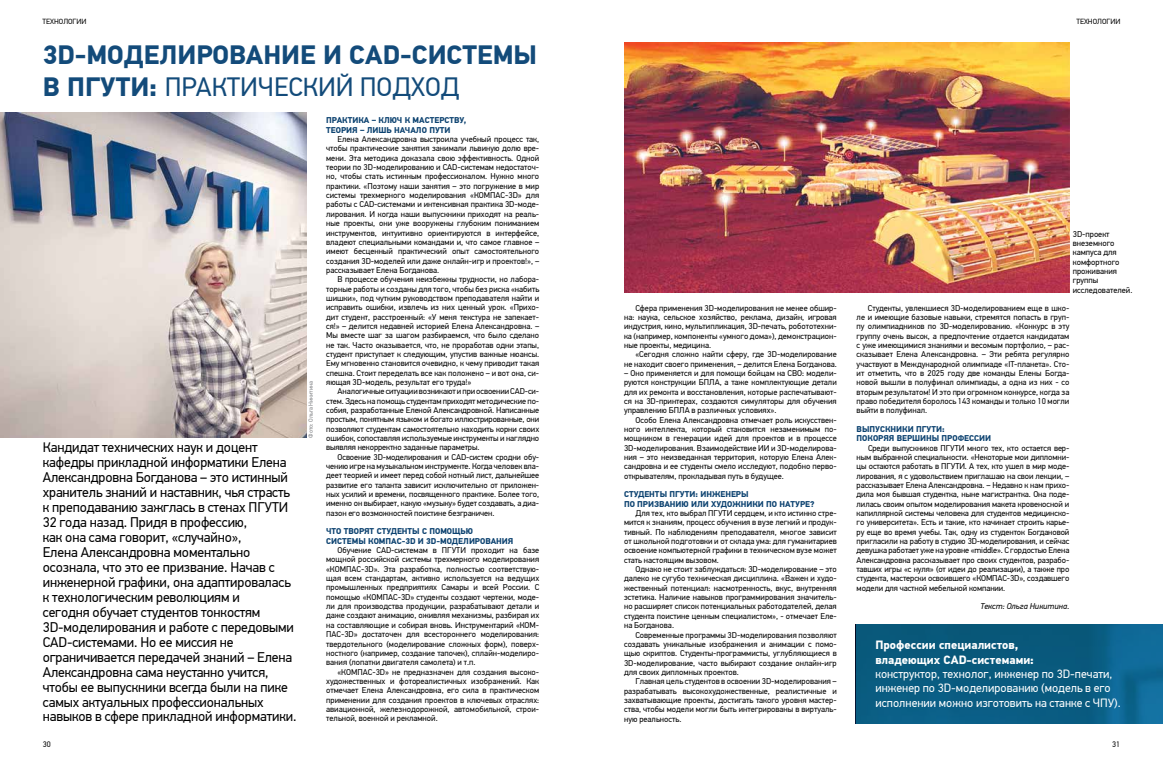
<style>
.page{position:relative;width:1163px;height:766px;background:#fff}
.page>*{position:absolute;margin:0;border:0;box-sizing:border-box;transform-origin:0 0}
.t1{font:700 26.5px/31.8px "PF Din Text Pro";color:#134b7a}
.t2{font:14px/14.9px "PF Din Text Pro";letter-spacing:-.01em;color:#000}
.t3{font:12px/14.4px "PF Din Text Pro";color:#fff}
.t4{font:700 12px/14.4px "PF Din Text Pro";color:#fff}
.t5{font:8.4px/9.3px "PF Din Text Pro";color:#000;text-align:justify}
.t6{font:700 8.4px/9.3px "PF Din Text Pro";color:#0c4270}
.t7{font:italic 8.4px "PF Din Text Pro";color:#000}
.t8{font:8px "PF Din Text Pro";color:#000}
.t9{font:7.5px "PF Din Text Pro";color:#000}
.t10{font:6px "PF Din Text Pro";color:#808285}
.s1{font-weight:400}
</style>
<div class="page">
<img style="left:0;top:112px;width:306px;height:325px">
<svg style="left:855px;top:624px;width:307px;height:99px;background:#0a5d82"></svg>
<img style="left:624px;top:43px;width:445px;height:250px">
<p class="t9" style="left:43px;top:17px;width:46px">ТЕХНОЛОГИИ</p>
<p class="t9" style="left:1076px;top:17px;width:46px">ТЕХНОЛОГИИ</p>
<h1 class="t1" style="left:43px;top:40px;width:495px">3D-МОДЕЛИРОВАНИЕ И CAD-СИСТЕМЫ<br>В ПГУТИ: <span class="s1">ПРАКТИЧЕСКИЙ ПОДХОД</span></h1>
<p class="t2" style="left:43px;top:440px;width:255px">Кандидат технических наук и доцент кафедры прикладной информатики Елена Александровна Богданова – это истинный хранитель знаний и наставник, чья страсть к преподаванию зажглась в стенах ПГУТИ 32 года назад. Придя в профессию,<br>как она сама говорит, «случайно»,<br>Елена Александровна моментально осознала, что это ее призвание. Начав с инженерной графики, она адаптировалась к технологическим революциям и<br>сегодня обучает студентов тонкостям 3D-моделирования и работе с передовыми CAD-системами. Но ее миссия не ограничивается передачей знаний – Елена Александровна сама неустанно учится, чтобы ее выпускники всегда были на пике самых актуальных профессиональных навыков в сфере прикладной информатики.</p>
<p class="t10" style="left:307px;top:437px;width:58px;rotate:-90deg">Фото: Ольга Никитина</p>
<p class="t6" style="left:326px;top:116px;width:142px">ПРАКТИКА – КЛЮЧ К МАСТЕРСТВУ,<br>ТЕОРИЯ – ЛИШЬ НАЧАЛО ПУТИ</p>
<p class="t5" style="left:326px;top:135px;width:214px;text-indent:11px">Елена Александровна выстроила учебный процесс так, чтобы практические занятия занимали львиную долю вре&shy;мени. Эта методика доказала свою эффективность. Одной теории по 3D-моделированию и CAD-системам недостаточ&shy;но, чтобы стать истинным профессионалом. Нужно много практики. «Поэтому наши занятия – это погружение в мир системы трехмерного моделирования «КОМПАС-3D» для работы с CAD-системами и интенсивная практика 3D-моде&shy;лирования. И когда наши выпускники приходят на реаль&shy;ные проекты, они уже вооружены глубоким пониманием инструментов, интуитивно ориентируются в интерфейсе, владеют специальными командами и, что самое главное – имеют бесценный практический опыт самостоятельного создания 3D-моделей или даже онлайн-игр и проектов!», – рассказывает Елена Богданова.</p>
<p class="t5" style="left:326px;top:275px;width:214px;text-indent:11px">В процессе обучения неизбежны трудности, но лабора&shy;торные работы и созданы для того, чтобы без риска «набить шишки», под чутким руководством преподавателя найти и исправить ошибки, извлечь из них ценный урок. «Прихо&shy;дит студент, расстроенный: «У меня текстура не запекает&shy;ся!» – делится недавней историей Елена Александровна. – Мы вместе шаг за шагом разбираемся, что было сделано не так. Часто оказывается, что, не проработав одни этапы, студент приступает к следующим, упустив важные нюансы.<br>Ему мгновенно становится очевидно, к чему приводит такая спешка. Стоит переделать все как положено – и вот она, си&shy;яющая 3D-модель, результат его труда!»</p>
<p class="t5" style="left:326px;top:387px;width:214px;text-indent:11px">Аналогичные ситуации возникают и при освоении CAD-си&shy;стем. Здесь на помощь студентам приходят методические по&shy;собия, разработанные Еленой Александровной. Написанные простым, понятным языком и богато иллюстрированные, они позволяют студентам самостоятельно находить корни своих ошибок, сопоставляя используемые инструменты и наглядно выявляя некорректно заданные параметры.</p>
<p class="t5" style="left:326px;top:452px;width:214px;text-indent:11px">Освоение 3D-моделирования и CAD-систем сродни обу&shy;чению игре на музыкальном инструменте. Когда человек вла&shy;деет теорией и имеет перед собой нотный лист, дальнейшее развитие его таланта зависит исключительно от приложен&shy;ных усилий и времени, посвященного практике. Более того, именно он выбирает, какую «музыку» будет создавать, а диа&shy;пазон его возможностей поистине безграничен.</p>
<p class="t6" style="left:326px;top:527px;width:189px">ЧТО ТВОРЯТ СТУДЕНТЫ С ПОМОЩЬЮ<br>СИСТЕМЫ КОМПАС-3D И 3D-МОДЕЛИРОВАНИЯ</p>
<p class="t5" style="left:326px;top:545px;width:214px;text-indent:11px">Обучение CAD-системам в ПГУТИ проходит на базе мощной российской системы трехмерного моделирования «КОМПАС-3D». Эта разработка, полностью соответствую&shy;щая всем стандартам, активно используется на ведущих промышленных предприятиях Самары и всей России. С помощью «КОМПАС-3D» студенты создают чертежи, моде&shy;ли для производства продукции, разрабатывают детали и даже создают анимацию, оживляя механизмы, разбирая их на составляющие и собирая вновь. Инструментарий «КОМ-ПАС-3D» достаточен для всестороннего моделирования: твердотельного (моделирование сложных форм), поверх&shy;ностного (например, создание тапочек), сплайн-моделиро&shy;вания (лопатки двигателя самолета) и т.п.</p>
<p class="t5" style="left:326px;top:667px;width:214px;text-indent:11px">«КОМПАС-3D» не предназначен для создания высоко&shy;художественных и фотореалистичных изображений. Как отмечает Елена Александровна, его сила в практическом применении для создания проектов в ключевых отраслях: авиационной, железнодорожной, автомобильной, строи&shy;тельной, военной и рекламной.</p>
<p class="t5" style="left:624px;top:303px;width:214px;text-indent:11px">Сфера применения 3D-моделирования не менее обшир&shy;на: наука, сельское хозяйство, реклама, дизайн, игровая индустрия, кино, мультипликация, 3D-печать, робототехни&shy;ка (например, компоненты «умного дома»), демонстрацион&shy;ные проекты, медицина.</p>
<p class="t5" style="left:624px;top:350px;width:214px;text-align:right">«Сегодня сложно найти сферу, где 3D-моделирование<br>не находит своего применения, – делится Елена Богданова.</p>
<p class="t5" style="left:624px;top:368px;width:214px">– Оно применяется и для помощи бойцам на СВО: модели&shy;руются конструкции БПЛА, а таже комплектующие детали для их ремонта и восстановления, которые распечатывают&shy;ся на 3D-принтерах, создаются симуляторы для обучения управлению БПЛА в различных условиях».</p>
<p class="t5" style="left:624px;top:415px;width:214px;text-indent:11px">Особо Елена Александровна отмечает роль искусствен&shy;ного интеллекта, который становится незаменимым по&shy;мощником в генерации идей для проектов и в процессе 3D-моделирования. Взаимодействие ИИ и 3D-моделирова&shy;ния – это неизведанная территория, которую Елена Алек&shy;сандровна и ее студенты смело исследуют, подобно перво&shy;открывателям, прокладывая путь в будущее.</p>
<p class="t6" style="left:624px;top:490px;width:192px">СТУДЕНТЫ ПГУТИ: ИНЖЕНЕРЫ<br>ПО ПРИЗВАНИЮ ИЛИ ХУДОЖНИКИ ПО НАТУРЕ?</p>
<p class="t5" style="left:624px;top:508px;width:214px;text-indent:11px">Для тех, кто выбрал ПГУТИ сердцем, и кто истинно стре&shy;мится к знаниям, процесс обучения в вузе легкий и продук&shy;тивный. По наблюдениям преподавателя, многое зависит от школьной подготовки и от склада ума: для гуманитариев освоение компьютерной графики в техническом вузе может стать настоящим вызовом.</p>
<p class="t5" style="left:624px;top:564px;width:214px;text-indent:11px">Однако не стоит заблуждаться: 3D-моделирование – это далеко не сугубо техническая дисциплина. «Важен и худо&shy;жественный потенциал: насмотренность, вкус, внутренняя эстетика. Наличие навыков программирования значитель&shy;но расширяет список потенциальных работодателей, делая студента поистине ценным специалистом», - отмечает Еле&shy;на Богданова.</p>
<p class="t5" style="left:624px;top:630px;width:214px;text-indent:11px">Современные программы 3D-моделирования позволяют создавать уникальные изображения и анимации с помо&shy;щью скриптов. Студенты-программисты, углубляющиеся в 3D-моделирование, часто выбирают создание онлайн-игр для своих дипломных проектов.</p>
<p class="t5" style="left:624px;top:676px;width:214px;text-indent:11px">Главная цель студентов в освоении 3D-моделирования – разрабатывать высокохудожественные, реалистичные и захватывающие проекты, достигать такого уровня мастер&shy;ства, чтобы модели могли быть интегрированы в виртуаль&shy;ную реальность.</p>
<p class="t5" style="left:1072px;top:229px;width:61px;text-align:left">3D-проект внеземного кампуса для комфортного проживания группы исследователей.</p>
<p class="t5" style="left:856px;top:303px;width:214px;text-indent:11px">Студенты, увлекшиеся 3D-моделированием еще в шко&shy;ле и имеющие базовые навыки, стремятся попасть в груп&shy;пу олимпиадников по 3D-моделированию. «Конкурс в эту группу очень высок, а предпочтение отдается кандидатам с уже имеющимися знаниями и весомым портфолио, – рас&shy;сказывает Елена Александровна. – Эти ребята регулярно участвуют в Международной олимпиаде «IT-планета». Сто&shy;ит отметить, что в 2025 году две команды Елены Богда&shy;новой вышли в полуфинал олимпиады, а одна из них - со вторым результатом! И это при огромном конкурсе, когда за право победителя боролось 143 команды и только 10 могли выйти в полуфинал.</p>
<p class="t6" style="left:856px;top:424px;width:136px">ВЫПУСКНИКИ ПГУТИ:<br>ПОКОРЯЯ ВЕРШИНЫ ПРОФЕССИИ</p>
<p class="t5" style="left:856px;top:443px;width:214px;text-indent:11px">Среди выпускников ПГУТИ много тех, кто остается вер&shy;ным выбранной специальности. «Некоторые мои дипломни&shy;цы остаются работать в ПГУТИ. А тех, кто ушел в мир моде&shy;лирования, я с удовольствием приглашаю на свои лекции, – рассказывает Елена Александровна. – Недавно к нам прихо&shy;дила моя бывшая студентка, ныне магистрантка. Она поде&shy;лилась своим опытом моделирования макета кровеносной и капиллярной системы человека для студентов медицинско&shy;го университета». Есть и такие, кто начинает строить карье&shy;ру еще во время учебы. Так, одну из студенток Богдановой пригласили на работу в студию 3D-моделирования, и сейчас девушка работает уже на уровне «middle». С гордостью Елена Александровна рассказывает про своих студентов, разрабо&shy;тавших игры «с нуля» (от идеи до реализации), а также про студента, мастерски освоившего «КОМПАС-3D», создавшего модели для частной мебельной компании.</p>
<p class="t7" style="left:980px;top:601px;width:91px">Текст: Ольга Никитина.</p>
<h3 class="t4" style="left:875px;top:638px;width:160px">Профессии специалистов, владеющих CAD-системами:</h3>
<h3 class="t3" style="left:875px;top:666px;width:247px">конструктор, технолог, инженер по 3D-печати, инженер по 3D-моделированию (модель в его исполнении можно изготовить на станке с ЧПУ).</h3>
<p class="t8" style="left:43px;top:739px;width:9px">30</p>
<p class="t8" style="left:1111px;top:739px;width:9px">31</p>
</div>
